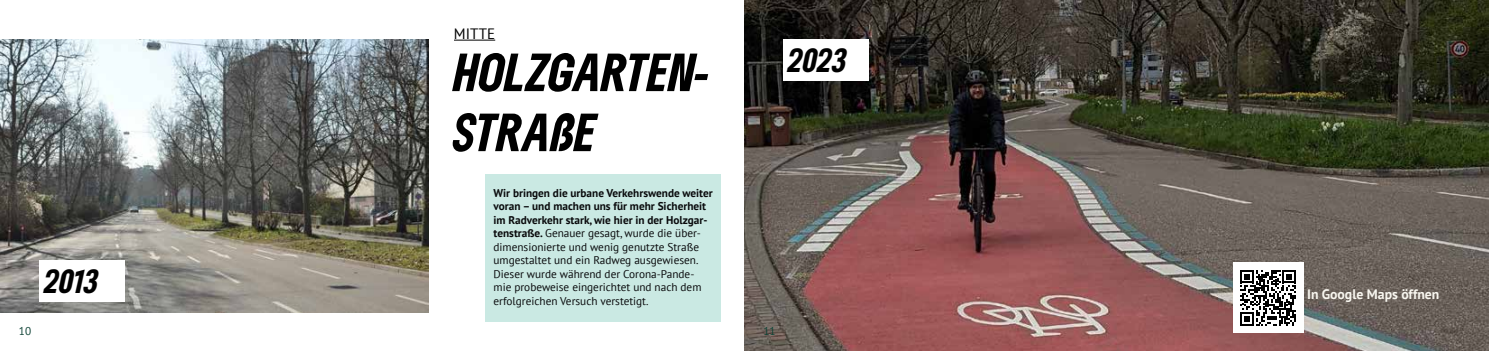
<style>
.page{position:relative;width:1489px;height:351px;background:#fff}
.page>*{position:absolute;margin:0;border:0;box-sizing:border-box;transform-origin:0 0}
.t1{font:italic 900 condensed 50px/60px "Gruene Type";color:#000}
.t2{font:italic 900 condensed 31.25px "Gruene Type";letter-spacing:-.01em;color:#000}
.t3{font:15px "PT Sans";color:#000}
.t4{font:700 13.75px "PT Sans";color:#f9f7f0}
.t5{font:11.25px/13.5px "PT Sans";color:#090a0c}
.t6{font:11.25px "PT Sans";color:#0e4235}
.s1{font-weight:700}
</style>
<div class="page">
<hr style="left:454px;top:40px;width:41px;height:1px;background:#000">
<img style="left:0;top:39px;width:428px;height:273px">
<div style="left:40px;top:260px;width:85px;height:41px;background:#fff"></div>
<div style="left:485px;top:175px;width:236px;height:147px;background:#cae9e3"></div>
<img style="left:744px;top:0;width:744px;height:351px">
<div style="left:783px;top:39px;width:85px;height:42px;background:#fff"></div>
<div style="left:1232px;top:262px;width:71px;height:71px;background:#fff"></div>
<svg style="left:1240px;top:270px;width:55px;height:55px"></svg>
<h3 class="t3" style="left:454px;top:24px;width:43px">MITTE</h3>
<h1 class="t1" style="left:454px;top:41px;width:258px">HOLZGARTEN-<br>STRAßE</h1>
<h2 class="t2" style="left:788px;top:39px;width:60px">2023</h2>
<h2 class="t2" style="left:45px;top:260px;width:55px">2013</h2>
<p class="t5" style="left:493px;top:185px;width:221px"><span class="s1">Wir bringen die urbane Verkehrswende weiter voran – und machen uns für mehr Sicherheit im Radverkehr stark, wie hier in der Holzgar&shy;tenstraße.</span> Genauer gesagt, wurde die über&shy;dimensionierte und wenig genutzte Straße umgestaltet und ein Radweg ausgewiesen.<br>Dieser wurde während der Corona-Pande&shy;mie probeweise eingerichtet und nach dem erfolgreichen Versuch verstetigt.</p>
<p class="t6" style="left:19px;top:323px;width:14px">10</p>
<p class="t6" style="left:763px;top:323px;width:14px">11</p>
<p class="t4" style="left:1306px;top:285px;width:134px">In Google Maps öffnen</p>
</div>
